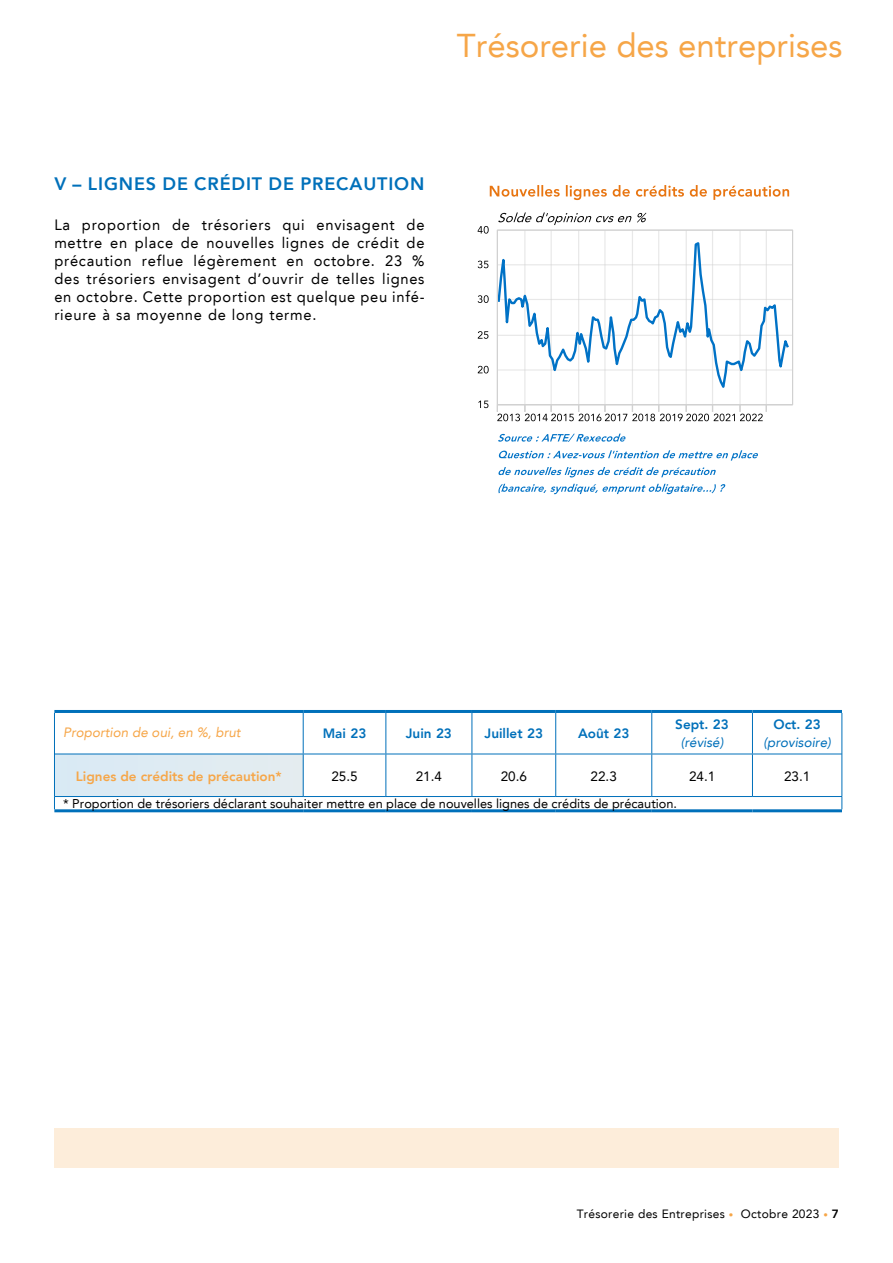
<style>
.page{position:relative;width:893px;height:1263px;background:#fff}
.page>*{position:absolute;margin:0;border:0;box-sizing:border-box;transform-origin:0 0}
.t1{font:33px "Avenir LT";color:#f6a648}
.t2{font:800 18px "Avenir LT";letter-spacing:.05em;color:#0070ba}
.t3{font:15px/18px "Avenir LT";letter-spacing:.05em;color:#000;text-align:justify}
.t4{font:800 13.5px "Avenir LT";color:#0070ba}
.t5{font:800 13.5px "Avenir LT";color:#f6a648}
.t6{font:italic 13.5px "Avenir LT";color:#f6a648}
.t7{font:13.5px "Avenir LT";color:#000}
.t8{font:italic 13.5px "Avenir LT";color:#0070ba}
.t9{font:12.75px "Avenir LT";color:#000}
.t10{font:12px "Avenir LT";letter-spacing:.025em;color:#000}
.s1{font-size:9px;color:#f6a648}
.s2{font-weight:800}
</style>
<div class="page">
<svg style="left:490px;top:185px;width:299px;height:15px"></svg>
<svg style="left:498px;top:212px;width:148px;height:13px"></svg>
<hr style="left:524px;top:230px;width:1px;height:175px;background:#eee">
<hr style="left:551px;top:230px;width:1px;height:175px;background:#ededed">
<hr style="left:578px;top:230px;width:1px;height:175px;background:#e9e9e9">
<hr style="left:604px;top:230px;width:2px;height:175px;background:#f1f1f1">
<hr style="left:632px;top:230px;width:1px;height:175px;background:#e8e8e8">
<hr style="left:658px;top:230px;width:1px;height:175px;background:#ebebeb">
<hr style="left:686px;top:230px;width:1px;height:175px;background:#ebebeb">
<hr style="left:712px;top:230px;width:1px;height:175px;background:#e8e8e8">
<hr style="left:739px;top:230px;width:2px;height:175px;background:#f1f1f1">
<hr style="left:766px;top:230px;width:1px;height:175px;background:#e9e9e9">
<svg style="left:496px;top:235px;width:295px;height:159px"></svg>
<div style="left:497px;top:230px;width:296px;height:175px;border:1px solid #d1d1d1"></div>
<hr style="left:497px;top:404px;width:296px;height:1px;background:#d1d1d1">
<svg style="left:497px;top:405px;width:270px;height:16px"></svg>
<svg style="left:478px;top:401px;width:10px;height:7px"></svg>
<svg style="left:478px;top:366px;width:11px;height:7px"></svg>
<svg style="left:478px;top:331px;width:10px;height:8px"></svg>
<svg style="left:478px;top:295px;width:11px;height:8px"></svg>
<svg style="left:478px;top:261px;width:10px;height:7px"></svg>
<svg style="left:478px;top:226px;width:11px;height:8px"></svg>
<svg style="left:498px;top:434px;width:127px;height:8px"></svg>
<svg style="left:499px;top:450px;width:259px;height:11px"></svg>
<svg style="left:498px;top:467px;width:218px;height:10px"></svg>
<svg style="left:498px;top:484px;width:227px;height:10px"></svg>
<svg style="left:55px;top:713px;width:787px;height:96px"></svg>
<div style="left:54px;top:754px;width:249px;height:42px;background:#dfebf2"></div>
<hr style="left:54px;top:710px;width:249px;height:3px;background:#0070ba">
<hr style="left:303px;top:710px;width:83px;height:3px;background:#0070ba">
<hr style="left:386px;top:710px;width:86px;height:3px;background:#0070ba">
<hr style="left:472px;top:710px;width:84px;height:3px;background:#0070ba">
<hr style="left:556px;top:710px;width:96px;height:3px;background:#0070ba">
<hr style="left:652px;top:710px;width:100px;height:3px;background:#0070ba">
<hr style="left:752px;top:710px;width:90px;height:3px;background:#0070ba">
<hr style="left:54px;top:809px;width:249px;height:3px;background:#0070ba">
<hr style="left:303px;top:809px;width:83px;height:3px;background:#0070ba">
<hr style="left:386px;top:809px;width:86px;height:3px;background:#0070ba">
<hr style="left:472px;top:809px;width:84px;height:3px;background:#0070ba">
<hr style="left:556px;top:809px;width:96px;height:3px;background:#0070ba">
<hr style="left:652px;top:809px;width:100px;height:3px;background:#0070ba">
<hr style="left:752px;top:809px;width:90px;height:3px;background:#0070ba">
<hr style="left:54px;top:713px;width:1px;height:41px;background:#0070ba">
<hr style="left:303px;top:713px;width:1px;height:41px;background:#0070ba">
<hr style="left:386px;top:713px;width:1px;height:41px;background:#0070ba">
<hr style="left:472px;top:713px;width:1px;height:41px;background:#0070ba">
<hr style="left:555px;top:713px;width:1px;height:41px;background:#0070ba">
<hr style="left:651px;top:713px;width:1px;height:41px;background:#0070ba">
<hr style="left:752px;top:713px;width:1px;height:41px;background:#0070ba">
<hr style="left:842px;top:713px;width:1px;height:41px;background:#0070ba">
<hr style="left:54px;top:754px;width:1px;height:42px;background:#0070ba">
<hr style="left:303px;top:754px;width:1px;height:42px;background:#0070ba">
<hr style="left:386px;top:754px;width:1px;height:42px;background:#0070ba">
<hr style="left:472px;top:754px;width:1px;height:42px;background:#0070ba">
<hr style="left:555px;top:754px;width:1px;height:42px;background:#0070ba">
<hr style="left:651px;top:754px;width:1px;height:42px;background:#0070ba">
<hr style="left:752px;top:754px;width:1px;height:42px;background:#0070ba">
<hr style="left:842px;top:754px;width:1px;height:42px;background:#0070ba">
<hr style="left:54px;top:796px;width:249px;height:1px;background:#0070ba">
<svg style="left:54px;top:797px;width:1px;height:12px"></svg>
<hr style="left:303px;top:796px;width:83px;height:1px;background:#0070ba">
<hr style="left:386px;top:796px;width:86px;height:1px;background:#0070ba">
<hr style="left:472px;top:796px;width:84px;height:1px;background:#0070ba">
<hr style="left:556px;top:796px;width:96px;height:1px;background:#0070ba">
<hr style="left:652px;top:796px;width:100px;height:1px;background:#0070ba">
<hr style="left:752px;top:796px;width:90px;height:1px;background:#0070ba">
<svg style="left:842px;top:797px;width:1px;height:12px"></svg>
<hr style="left:55px;top:754px;width:248px;height:1px;background:#0070ba">
<hr style="left:303px;top:754px;width:83px;height:1px;background:#0070ba">
<hr style="left:386px;top:754px;width:86px;height:1px;background:#0070ba">
<hr style="left:472px;top:754px;width:84px;height:1px;background:#0070ba">
<hr style="left:556px;top:754px;width:96px;height:1px;background:#0070ba">
<hr style="left:652px;top:754px;width:100px;height:1px;background:#0070ba">
<hr style="left:752px;top:754px;width:90px;height:1px;background:#0070ba">
<div style="left:54px;top:1128px;width:785px;height:40px;background:#fdedda"></div>
<h1 class="t1" style="left:457px;top:26px;width:387px">Trésorerie des entreprises</h1>
<p class="t2" style="left:54px;top:173px;width:372px">V – LIGNES DE CRÉDIT DE PRECAUTION</p>
<p class="t3" style="left:54px;top:216px;width:372px">La proportion de trésoriers qui envisagent de mettre en place de nouvelles lignes de crédit de précaution reflue légèrement en octobre. 23 % des trésoriers envisagent d’ouvrir de telles lignes en octobre. Cette proportion est quelque peu infé&shy;rieure à sa moyenne de long terme.</p>
<p class="t6" style="left:63px;top:725px;width:179px">Proportion de oui, en %, brut</p>
<p class="t4" style="left:323px;top:726px;width:45px">Mai 23</p>
<p class="t4" style="left:406px;top:726px;width:48px">Juin 23</p>
<p class="t4" style="left:485px;top:726px;width:60px">Juillet 23</p>
<p class="t4" style="left:578px;top:726px;width:53px">Août 23</p>
<p class="t4" style="left:675px;top:717px;width:55px">Sept. 23</p>
<p class="t8" style="left:681px;top:735px;width:44px">(révisé)</p>
<p class="t4" style="left:773px;top:717px;width:49px">Oct. 23</p>
<p class="t8" style="left:763px;top:735px;width:69px">(provisoire)</p>
<p class="t5" style="left:76px;top:768px;width:207px">Lignes de crédits de précaution*</p>
<p class="t7" style="left:331px;top:768px;width:28px">25.5</p>
<p class="t7" style="left:416px;top:768px;width:28px">21.4</p>
<p class="t7" style="left:501px;top:768px;width:28px">20.6</p>
<p class="t7" style="left:591px;top:768px;width:28px">22.3</p>
<p class="t7" style="left:689px;top:768px;width:28px">24.1</p>
<p class="t7" style="left:784px;top:768px;width:28px">23.1</p>
<p class="t9" style="left:63px;top:796px;width:615px">* Proportion de trésoriers déclarant souhaiter mettre en place de nouvelles lignes de crédits de précaution.</p>
<p class="t10" style="left:577px;top:1207px;width:264px">Trésorerie des Entreprises <span class="s1">•</span> Octobre 2023 <span class="s1">•</span> <span class="s2">7</span></p>
</div>
